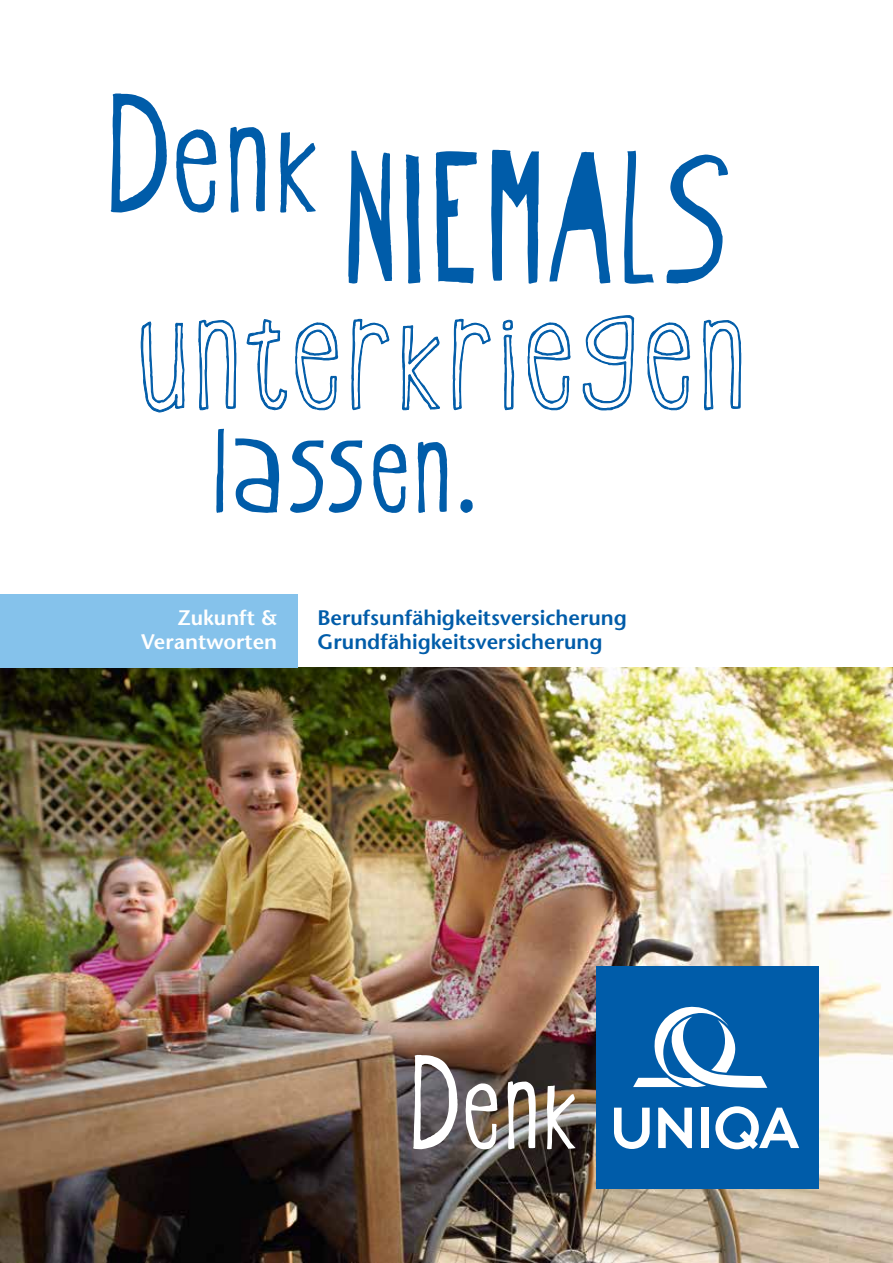
<style>
.page{position:relative;width:893px;height:1263px;background:#fff}
.page>*{position:absolute;margin:0;border:0;box-sizing:border-box;transform-origin:0 0}
.t1{font:205.35px "Oyster Stencil CEE";letter-spacing:.03em;color:#005ca9}
.t2{font:196.05px "Oyster Outline CEE";letter-spacing:.03em;color:#005ca9}
.t3{font:155.55px "Oyster CEE";letter-spacing:.03em;color:#005ca9}
.t4{font:600 21px/24px "Stone Sans";color:#005ca9}
.t5{font:600 21px/24px "Stone Sans";color:#fff;text-align:right}
</style>
<div class="page">
<img style="left:0;top:668px;width:893px;height:595px">
<div style="left:596px;top:965px;width:223px;height:223px;background:#005ca9"></div>
<svg style="left:614px;top:1107px;width:36px;height:42px"></svg>
<svg style="left:658px;top:1107px;width:34px;height:41px"></svg>
<div style="left:701px;top:1107px;width:8px;height:41px;background:#fff"></div>
<svg style="left:715px;top:1106px;width:84px;height:43px"></svg>
<svg style="left:633px;top:1006px;width:134px;height:82px"></svg>
<svg style="left:413px;top:1055px;width:45px;height:94px"></svg>
<svg style="left:465px;top:1083px;width:32px;height:66px"></svg>
<svg style="left:508px;top:1081px;width:28px;height:68px"></svg>
<svg style="left:547px;top:1085px;width:28px;height:64px"></svg>
<div style="left:0;top:594px;width:298px;height:74px;background:#85c2eb"></div>
<svg style="left:141px;top:321px;width:44px;height:92px"></svg>
<svg style="left:198px;top:320px;width:39px;height:90px"></svg>
<svg style="left:246px;top:319px;width:42px;height:91px"></svg>
<svg style="left:295px;top:322px;width:43px;height:88px"></svg>
<svg style="left:351px;top:319px;width:39px;height:91px"></svg>
<svg style="left:402px;top:325px;width:38px;height:86px"></svg>
<svg style="left:453px;top:319px;width:38px;height:91px"></svg>
<svg style="left:503px;top:320px;width:11px;height:90px"></svg>
<svg style="left:527px;top:322px;width:44px;height:88px"></svg>
<svg style="left:583px;top:315px;width:51px;height:95px"></svg>
<svg style="left:647px;top:322px;width:43px;height:88px"></svg>
<svg style="left:703px;top:320px;width:38px;height:90px"></svg>
<h1 class="t1" style="left:107px;top:118px;width:626px"><sup>Denk</sup>NIEMALS</h1>
<h2 class="t2" style="left:137px;top:251px;width:610px">unterkriegen</h2>
<h3 class="t3" style="left:213px;top:387px;width:265px">lassen.</h3>
<p class="t5" style="left:141px;top:606px;width:137px">Zukunft &amp;<br>Verantworten</p>
<p class="t4" style="left:317px;top:606px;width:311px">Berufsunfähigkeitsversicherung<br>Grundfähigkeitsversicherung</p>
</div>
